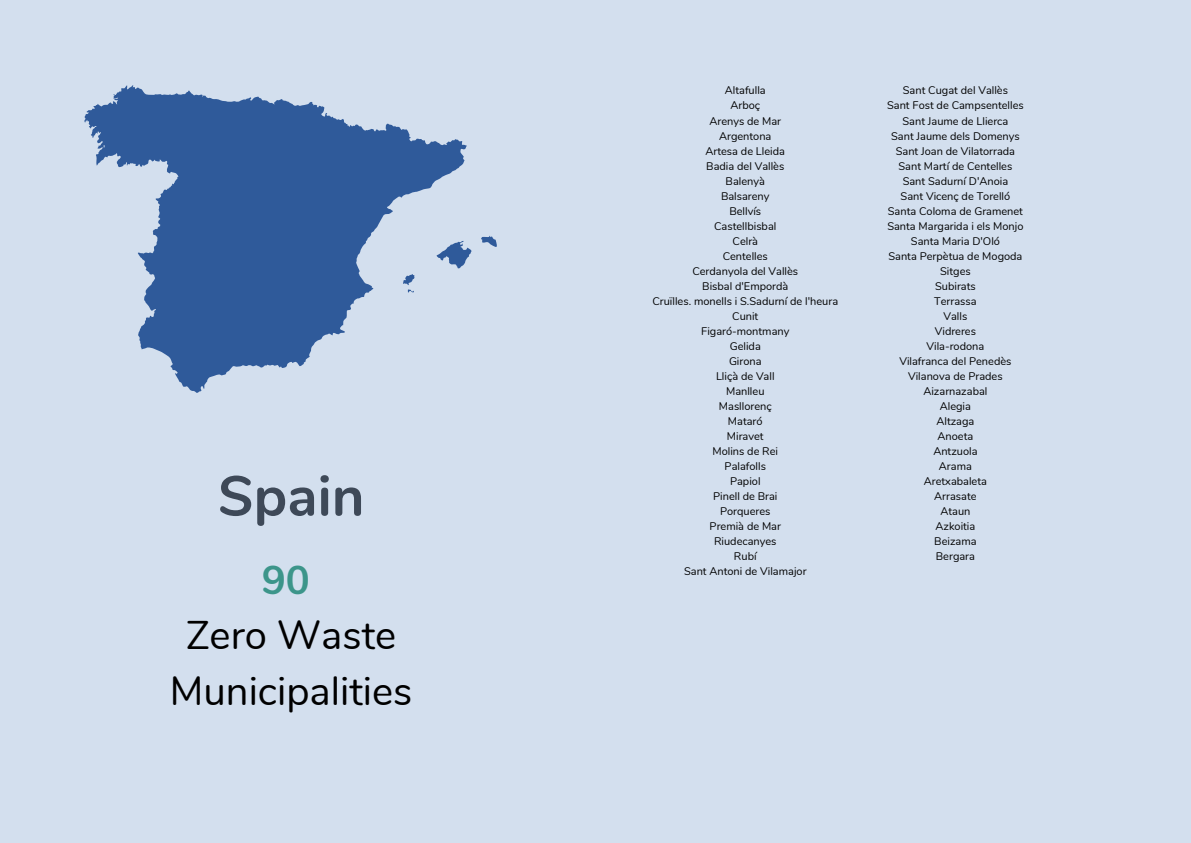
<style>
.page{position:relative;width:1191px;height:843px;background:#fff}
.page>*{position:absolute;margin:0;border:0;box-sizing:border-box;transform-origin:0 0}
.t1{font:700 56px "Nunito";color:#3e4958}
.t2{font:40px/55.5px "Nunito";color:#000;text-align:center}
.t3{font:700 40px "Nunito";color:#3c958a}
.t4{font:11px "Nunito";color:#000}
</style>
<div class="page">
<div style="left:0;top:0;width:1190px;height:842px;background:#d3dfee"></div>
<svg style="left:84px;top:85px;width:383px;height:308px;fill:#2f5a9a"></svg>
<svg style="left:436px;top:241px;width:36px;height:27px"></svg>
<svg style="left:481px;top:235px;width:16px;height:12px"></svg>
<svg style="left:402px;top:274px;width:12px;height:18px"></svg>
<p class="t1" style="left:218px;top:458px;width:148px">Spain</p>
<p class="t3" style="left:262px;top:553px;width:49px">90</p>
<p class="t2" style="left:170px;top:608px;width:244px">Zero Waste<br>Municipalities</p>
<p class="t4" style="left:724px;top:83px;width:42px">Altafulla</p>
<p class="t4" style="left:730px;top:98px;width:31px">Arboç</p>
<p class="t4" style="left:709px;top:113px;width:73px">Arenys de Mar</p>
<p class="t4" style="left:719px;top:128px;width:54px">Argentona</p>
<p class="t4" style="left:705px;top:143px;width:81px">Artesa de Lleida</p>
<p class="t4" style="left:706px;top:158px;width:80px">Badia del Vallès</p>
<p class="t4" style="left:725px;top:173px;width:41px">Balenyà</p>
<p class="t4" style="left:721px;top:188px;width:50px">Balsareny</p>
<p class="t4" style="left:729px;top:203px;width:33px">Bellvís</p>
<p class="t4" style="left:714px;top:218px;width:64px">Castellbisbal</p>
<p class="t4" style="left:732px;top:233px;width:27px">Celrà</p>
<p class="t4" style="left:722px;top:248px;width:47px">Centelles</p>
<p class="t4" style="left:692px;top:263px;width:107px">Cerdanyola del Vallès</p>
<p class="t4" style="left:702px;top:278px;width:88px">Bisbal d'Empordà</p>
<p class="t4" style="left:652px;top:293px;width:187px">Cruïlles. monells i S.Sadurní de l'heura</p>
<p class="t4" style="left:732px;top:308px;width:28px">Cunit</p>
<p class="t4" style="left:701px;top:323px;width:90px">Figaró-montmany</p>
<p class="t4" style="left:729px;top:338px;width:33px">Gelida</p>
<p class="t4" style="left:729px;top:353px;width:34px">Girona</p>
<p class="t4" style="left:716px;top:368px;width:60px">Lliçà de Vall</p>
<p class="t4" style="left:726px;top:383px;width:40px">Manlleu</p>
<p class="t4" style="left:718px;top:398px;width:54px">Masllorenç</p>
<p class="t4" style="left:728px;top:413px;width:36px">Mataró</p>
<p class="t4" style="left:726px;top:428px;width:38px">Miravet</p>
<p class="t4" style="left:712px;top:443px;width:67px">Molins de Rei</p>
<p class="t4" style="left:724px;top:458px;width:43px">Palafolls</p>
<p class="t4" style="left:730px;top:473px;width:32px">Papiol</p>
<p class="t4" style="left:713px;top:488px;width:66px">Pinell de Brai</p>
<p class="t4" style="left:720px;top:503px;width:52px">Porqueres</p>
<p class="t4" style="left:709px;top:518px;width:73px">Premià de Mar</p>
<p class="t4" style="left:714px;top:533px;width:64px">Riudecanyes</p>
<p class="t4" style="left:734px;top:548px;width:24px">Rubí</p>
<p class="t4" style="left:684px;top:563px;width:124px">Sant Antoni de Vilamajor</p>
<p class="t4" style="left:902px;top:83px;width:107px">Sant Cugat del Vallès</p>
<p class="t4" style="left:887px;top:98px;width:138px">Sant Fost de Campsentelles</p>
<p class="t4" style="left:902px;top:113px;width:107px">Sant Jaume de Llierca</p>
<p class="t4" style="left:891px;top:128px;width:130px">Sant Jaume dels Domenys</p>
<p class="t4" style="left:895px;top:143px;width:121px">Sant Joan de Vilatorrada</p>
<p class="t4" style="left:898px;top:158px;width:115px">Sant Martí de Centelles</p>
<p class="t4" style="left:902px;top:173px;width:107px">Sant Sadurní D'Anoia</p>
<p class="t4" style="left:900px;top:188px;width:111px">Sant Vicenç de Torelló</p>
<p class="t4" style="left:887px;top:203px;width:137px">Santa Coloma de Gramenet</p>
<p class="t4" style="left:887px;top:218px;width:138px">Santa Margarida i els Monjo</p>
<p class="t4" style="left:910px;top:233px;width:91px">Santa Maria D'Oló</p>
<p class="t4" style="left:888px;top:248px;width:135px">Santa Perpètua de Mogoda</p>
<p class="t4" style="left:940px;top:263px;width:32px">Sitges</p>
<p class="t4" style="left:935px;top:278px;width:42px">Subirats</p>
<p class="t4" style="left:934px;top:293px;width:44px">Terrassa</p>
<p class="t4" style="left:943px;top:308px;width:25px">Valls</p>
<p class="t4" style="left:934px;top:323px;width:43px">Vidreres</p>
<p class="t4" style="left:926px;top:338px;width:59px">Vila-rodona</p>
<p class="t4" style="left:899px;top:353px;width:114px">Vilafranca del Penedès</p>
<p class="t4" style="left:908px;top:368px;width:96px">Vilanova de Prades</p>
<p class="t4" style="left:923px;top:383px;width:66px">Aizarnazabal</p>
<p class="t4" style="left:939px;top:398px;width:33px">Alegia</p>
<p class="t4" style="left:936px;top:413px;width:39px">Altzaga</p>
<p class="t4" style="left:937px;top:428px;width:37px">Anoeta</p>
<p class="t4" style="left:933px;top:443px;width:46px">Antzuola</p>
<p class="t4" style="left:938px;top:458px;width:34px">Arama</p>
<p class="t4" style="left:923px;top:473px;width:65px">Aretxabaleta</p>
<p class="t4" style="left:934px;top:488px;width:44px">Arrasate</p>
<p class="t4" style="left:940px;top:503px;width:31px">Ataun</p>
<p class="t4" style="left:935px;top:518px;width:41px">Azkoitia</p>
<p class="t4" style="left:934px;top:533px;width:44px">Beizama</p>
<p class="t4" style="left:935px;top:548px;width:41px">Bergara</p>
</div>
